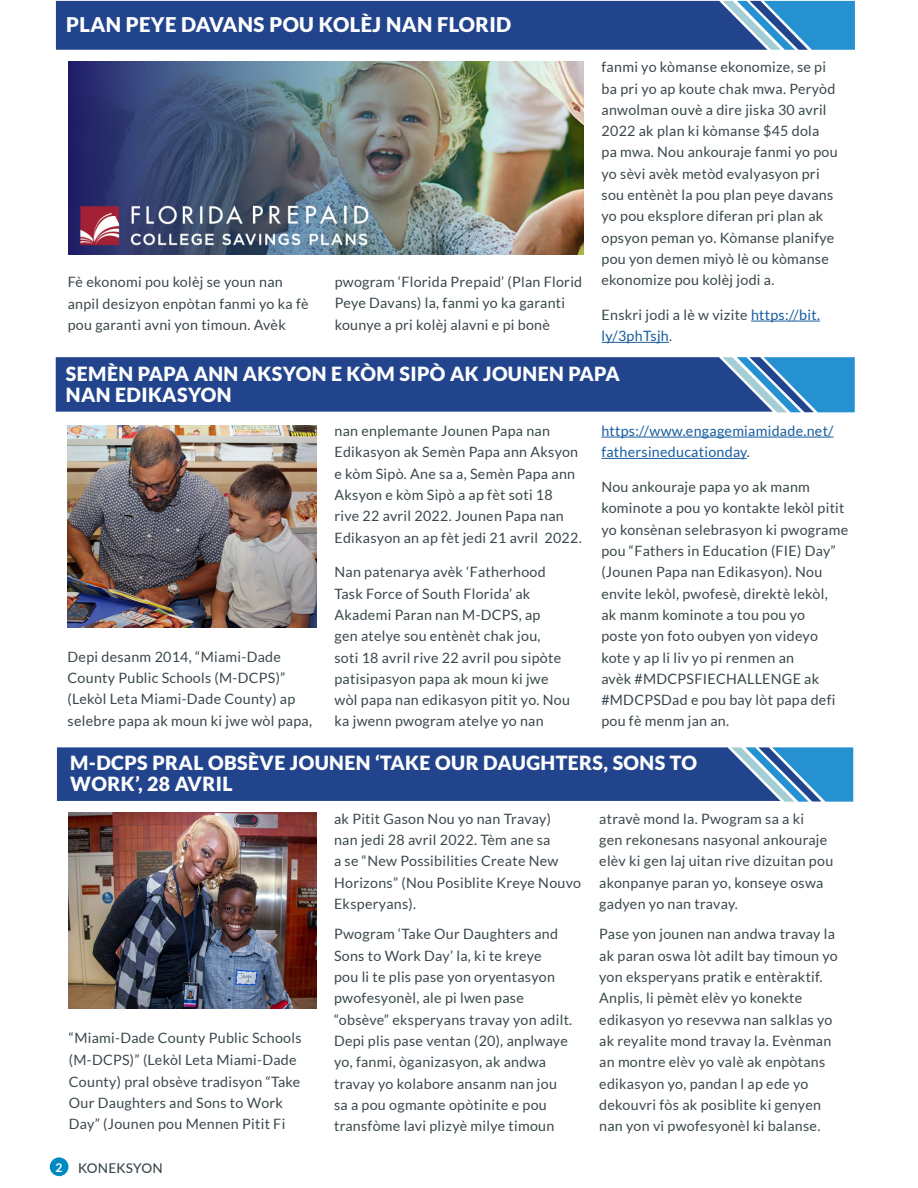
<style>
.page{position:relative;width:918px;height:1188px;background:#fff}
.page>*{position:absolute;margin:0;border:0;box-sizing:border-box;transform-origin:0 0}
.t1{font:900 20.25px "Lato";letter-spacing:.02em;color:#fff}
.t2{font:900 19.5px/21.8px "Lato";letter-spacing:.02em;color:#fff}
.Paragraph_Style{font:14.25px/21.3px "Lato";letter-spacing:.02em;color:#3a474c}
.t3{font:14.25px/21.3px "Lato";letter-spacing:.02em;color:#3b484d}
.Paragraph_Style-2{font:14.25px/21.3px "Lato";letter-spacing:.02em;color:#175d9e}
.t4{font:500 13.5px "Lato";letter-spacing:.02em;color:#3a474c}
.t5{font:700 12px "Lato";color:#fff}
.s1{color:#3a474c}
</style>
<div class="page">
<div style="left:50px;top:1157px;width:18px;height:19px;background:#008ac3;border-radius:50%"></div>
<svg style="left:56px;top:1px;width:799px;height:49px;background:#285196"></svg>
<svg style="left:56px;top:357px;width:799px;height:55px;background:#295196"></svg>
<hr style="left:751px;top:321px;width:69px;height:1px;background:#175d9e">
<hr style="left:602px;top:342px;width:67px;height:1px;background:#175d9e">
<hr style="left:601px;top:437px;width:233px;height:1px;background:#175d9e">
<hr style="left:601px;top:458px;width:146px;height:1px;background:#175d9e">
<img style="left:68px;top:61px;width:516px;height:193px">
<img style="left:68px;top:425px;width:248px;height:203px">
<svg style="left:57px;top:747px;width:796px;height:55px;background:#2d5398"></svg>
<img style="left:69px;top:812px;width:247px;height:197px">
<p class="t1" style="left:66px;top:13px;width:447px">PLAN PEYE DAVANS POU KOLÈJ NAN FLORID</p>
<p class="Paragraph_Style" style="left:68px;top:271px;width:242px">Fè ekonomi pou kolèj se youn nan anpil desizyon enpòtan fanmi yo ka fè pou garanti avni yon timoun. Avèk</p>
<p class="Paragraph_Style" style="left:335px;top:271px;width:249px">pwogram ‘Florida Prepaid’ (Plan Florid<br>Peye Davans) la, fanmi yo ka garanti kounye a pri kolèj alavni e pi bonè</p>
<p class="Paragraph_Style" style="left:602px;top:56px;width:238px">fanmi yo kòmanse ekonomize, se pi ba pri yo ap koute chak mwa. Peryòd anwolman ouvè a dire jiska 30 avril<br>2022 ak plan ki kòmanse $45 dola pa mwa. Nou ankouraje fanmi yo pou yo sèvi avèk metòd evalyasyon pri sou entènèt la pou plan peye davans yo pou eksplore diferan pri plan ak opsyon peman yo. Kòmanse planifye pou yon demen miyò lè ou kòmanse ekonomize pou kolèj jodi a.</p>
<p class="Paragraph_Style-2" style="left:602px;top:304px;width:220px"><span class="s1">Enskri jodi a lè w vizite</span> https://bit. ly/3phTsjh<span class="s1">.</span></p>
<p class="t2" style="left:66px;top:362px;width:555px">SEMÈN PAPA ANN AKSYON E KÒM SIPÒ AK JOUNEN PAPA<br>NAN EDIKASYON</p>
<p class="Paragraph_Style" style="left:68px;top:646px;width:246px">Depi desanm 2014, “Miami-Dade County Public Schools (M-DCPS)” (Lekòl Leta Miami-Dade County) ap selebre papa ak moun ki jwe wòl papa,</p>
<p class="Paragraph_Style" style="left:334px;top:420px;width:249px">nan enplemante Jounen Papa nan Edikasyon ak Semèn Papa ann Aksyon e kòm Sipò. Ane sa a, Semèn Papa ann Aksyon e kòm Sipò a ap fèt soti 18<br>rive 22 avril 2022. Jounen Papa nan Edikasyon an ap fèt jedi 21 avril 2022.</p>
<p class="Paragraph_Style" style="left:334px;top:561px;width:237px">Nan patenarya avèk ‘Fatherhood<br>Task Force of South Florida’ ak<br>Akademi Paran nan M-DCPS, ap<br>gen atelye sou entènèt chak jou,<br>soti 18 avril rive 22 avril pou sipòte patisipasyon papa ak moun ki jwe wòl papa nan edikasyon pitit yo. Nou ka jwenn pwogram atelye yo nan</p>
<p class="Paragraph_Style-2" style="left:601px;top:420px;width:234px">https://www.engagemiamidade.net/ fathersineducationday<span class="s1">.</span></p>
<p class="Paragraph_Style" style="left:601px;top:476px;width:248px">Nou ankouraje papa yo ak manm kominote a pou yo kontakte lekòl pitit yo konsènan selebrasyon ki pwograme pou “Fathers in Education (FIE) Day” (Jounen Papa nan Edikasyon). Nou envite lekòl, pwofesè, direktè lekòl,<br>ak manm kominote a tou pou yo<br>poste yon foto oubyen yon videyo kote y ap li liv yo pi renmen an<br>avèk #MDCPSFIECHALLENGE ak #MDCPSDad e pou bay lòt papa defi pou fè menm jan an.</p>
<p class="t2" style="left:70px;top:752px;width:628px;line-height:21px">M-DCPS PRAL OBSÈVE JOUNEN ‘TAKE OUR DAUGHTERS, SONS TO<br>WORK’, 28 AVRIL</p>
<p class="t3" style="left:69px;top:1027px;width:234px">“Miami-Dade County Public Schools (M-DCPS)” (Lekòl Leta Miami-Dade County) pral obsève tradisyon “Take Our Daughters and Sons to Work Day” (Jounen pou Mennen Pitit Fi</p>
<p class="t5" style="left:56px;top:1160px;width:8px">2</p>
<p class="t4" style="left:78px;top:1158px;width:86px">KONEKSYON</p>
<p class="t3" style="left:334px;top:808px;width:249px">ak Pitit Gason Nou yo nan Travay)<br>nan jedi 28 avril 2022. Tèm ane sa<br>a se “New Possibilities Create New<br>Horizons” (Nou Posiblite Kreye Nouvo<br>Eksperyans).</p>
<p class="t3" style="left:334px;top:924px;width:240px">Pwogram ‘Take Our Daughters and Sons to Work Day’ la, ki te kreye<br>pou li te plis pase yon oryentasyon pwofesyonèl, ale pi lwen pase “obsève” eksperyans travay yon adilt.<br>Depi plis pase ventan (20), anplwaye yo, fanmi, òganizasyon, ak andwa travay yo kolabore ansanm nan jou sa a pou ogmante opòtinite e pou transfòme lavi plizyè milye timoun</p>
<p class="t3" style="left:599px;top:808px;width:235px">atravè mond la. Pwogram sa a ki<br>gen rekonesans nasyonal ankouraje elèv ki gen laj uitan rive dizuitan pou akonpanye paran yo, konseye oswa gadyen yo nan travay.</p>
<p class="t3" style="left:599px;top:924px;width:240px">Pase yon jounen nan andwa travay la ak paran oswa lòt adilt bay timoun yo yon eksperyans pratik e entèraktif.<br>Anplis, li pèmèt elèv yo konekte edikasyon yo resevwa nan salklas yo ak reyalite mond travay la. Evènman an montre elèv yo valè ak enpòtans edikasyon yo, pandan l ap ede yo dekouvri fòs ak posiblite ki genyen nan yon vi pwofesyonèl ki balanse.</p>
</div>
